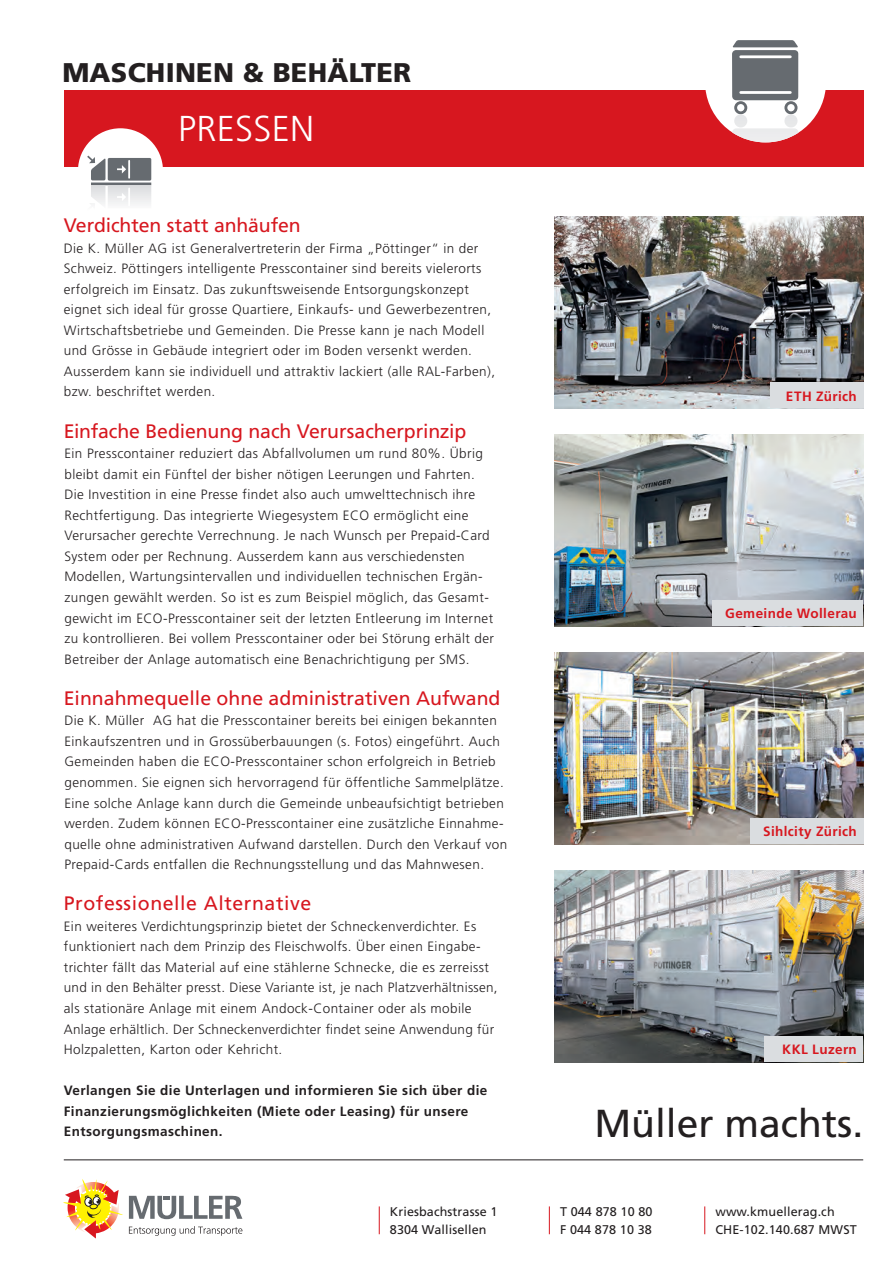
<style>
.page{position:relative;width:893px;height:1263px;background:#fff}
.page>*{position:absolute;margin:0;border:0;box-sizing:border-box;transform-origin:0 0}
.t1{font:39px "Frutiger";color:#231f20}
.t2{font:300 36px "Frutiger";letter-spacing:.01em;color:#fff}
.t3{font:900 27px "Frutiger";letter-spacing:.01em;color:#231f20}
.t4{font:19.5px "Frutiger";color:#d7171f}
.t5{font:19.5px "Frutiger";letter-spacing:.03em;color:#d7171f}
.t6{font:300 13.5px/20.5px "Frutiger";letter-spacing:.03em;color:#231f20}
.t7{font:700 13.5px/20.5px "Frutiger";letter-spacing:.03em;color:#231f20}
.t8{font:700 13.5px "Frutiger";letter-spacing:.03em;color:#d7171f}
.t9{font:12.6px/17.5px "Frutiger";letter-spacing:.01em;color:#231f20}
</style>
<div class="page">
<img style="left:554px;top:217px;width:309px;height:191px">
<img style="left:554px;top:435px;width:309px;height:191px">
<img style="left:554px;top:653px;width:309px;height:191px">
<img style="left:554px;top:871px;width:309px;height:191px">
<svg style="left:129px;top:1226px;width:113px;height:10px"></svg>
<svg style="left:129px;top:1195px;width:113px;height:24px"></svg>
<svg style="left:63px;top:1179px;width:60px;height:59px"></svg>
<div style="left:90px;top:1204px;width:8px;height:5px;border:1px solid #231f20;border-radius:50%"></div>
<hr style="left:64px;top:1159px;width:799px;height:1px;background:#231f20">
<svg style="left:379px;top:1206px;width:1px;height:28px"></svg>
<svg style="left:549px;top:1206px;width:1px;height:28px"></svg>
<svg style="left:704px;top:1206px;width:1px;height:28px"></svg>
<div style="left:64px;top:90px;width:799px;height:77px;background:#d7171f"></div>
<div style="left:705px;top:21px;width:121px;height:121px;background:#fff;border-radius:50%"></div>
<div style="left:732px;top:50px;width:66px;height:50px;background:#666b70;border-radius:4px"></div>
<svg style="left:732px;top:40px;width:66px;height:7px"></svg>
<hr style="left:741px;top:91px;width:49px;height:3px;background:#fff">
<hr style="left:741px;top:55px;width:49px;height:3px;background:#fff">
<svg style="left:732px;top:101px;width:66px;height:41px"></svg>
<div style="left:78px;top:128px;width:85px;height:85px;background:#fff;border-radius:50%"></div>
<div style="left:108px;top:158px;width:43px;height:23px;background:#666b70;border-radius:2px"></div>
<hr style="left:91px;top:183px;width:60px;height:2px;background:#666b70">
<svg style="left:117px;top:161px;width:13px;height:17px"></svg>
<svg style="left:87px;top:156px;width:18px;height:24px"></svg>
<svg style="left:90px;top:186px;width:61px;height:18px"></svg>
<div style="left:770px;top:383px;width:93px;height:25px;background:#dadde0"></div>
<div style="left:712px;top:601px;width:151px;height:25px;background:#dadde0"></div>
<div style="left:750px;top:819px;width:113px;height:25px;background:#dadde0"></div>
<div style="left:765px;top:1036px;width:98px;height:26px;background:#dadde0"></div>
<h3 class="t3" style="left:62px;top:57px;width:350px">MASCHINEN &amp; BEHÄLTER</h3>
<h2 class="t2" style="left:178px;top:108px;width:138px">Pressen</h2>
<h3 class="t4" style="left:64px;top:214px;width:239px">Verdichten statt anhäufen</h3>
<p class="t6" style="left:64px;top:238px;width:433px">Die K. M üller AG ist Generalvertreterin der Firma „Pöttinger“ in der Schweiz. Pöttingers intelligente Presscontainer sind bereits vielerorts erfolgreich im Einsatz. Das zukunftsweisende Entsorgungskonzept eignet sich ideal für grosse Quartiere, Einkaufs- und Gewerbezentren, Wirtschaftsbetriebe und Gemeinden. Die Presse kann je nach Modell und Grösse in Gebäude integriert oder im Boden versenkt werden.<br>Ausserdem kann sie individuell und attraktiv lackiert (alle RAL-Farben), bzw. beschriftet werden.</p>
<h3 class="t4" style="left:64px;top:419px;width:404px">Einfache Bedienung nach Verursacherprinzip</h3>
<p class="t6" style="left:64px;top:443px;width:431px">Ein Presscontainer reduziert das Abfallvolumen um rund 80%. Übrig bleibt damit ein Fünftel der bisher nötigen Leerungen und Fahrten.<br>Die Investition in eine Presse findet also auch umwelttechnisch ihre Rechtfertigung. Das integrierte Wiegesystem ECO ermöglicht eine Verursacher gerechte Verrechnung. Je nach Wunsch per Prepaid-Card System oder per Rechnung. Ausserdem kann aus verschiedensten Modellen, Wartungsintervallen und individuellen technischen Ergän&shy;zungen gewählt werden. So ist es zum Beispiel möglich, das Gesamt&shy;gewicht im ECO-Presscontainer seit der letzten Entleerung im Internet zu kontrollieren. Bei vollem Presscontainer oder bei Störung erhält der Betreiber der Anlage automatisch eine Benachrichtigung per SMS.</p>
<h3 class="t4" style="left:64px;top:686px;width:438px">Einnahmequelle ohne administrativen Aufwand</h3>
<p class="t6" style="left:64px;top:710px;width:444px">Die K. M üller AG hat die Presscontainer bereits bei einigen bekannten Einkaufszentren und in Grossüberbauungen (s. Fotos) eingeführt. Auch Gemeinden haben die ECO-Presscontainer schon erfolgreich in Betrieb genommen. Sie eignen sich hervorragend für öffentliche Sammelplätze.<br>Eine solche Anlage kann durch die Gemeinde unbeaufsichtigt betrieben werden. Zudem können ECO-Presscontainer eine zusätzliche Einnahme&shy;quelle ohne administrativen Aufwand darstellen. Durch den Verkauf von Prepaid-Cards entfallen die Rechnungsstellung und das Mahnwesen.</p>
<h3 class="t5" style="left:64px;top:892px;width:249px">Professionelle Alternative</h3>
<p class="t6" style="left:64px;top:916px;width:435px">Ein weiteres Verdichtungsprinzip bietet der Schneckenverdichter. Es funktioniert nach dem Prinzip des Fleischwolfs. Über einen Eingabe&shy;trichter fällt das Material auf eine stählerne Schnecke, die es zerreisst und in den Behälter presst. Diese Variante ist, je nach Platzverhältnissen, als stationäre Anlage mit einem Andock-Container oder als mobile Anlage erhältlich. Der Schneckenverdichter findet seine Anwendung für Holzpaletten, Karton oder Kehricht.</p>
<p class="t7" style="left:64px;top:1080px;width:425px">Verlangen Sie die Unterlagen und informieren Sie sich über die<br>Finanzierungsmöglichkeiten (Miete oder Leasing) für unsere<br>Entsorgungsmaschinen.</p>
<p class="t8" style="left:786px;top:388px;width:72px">ETH Zürich</p>
<p class="t8" style="left:725px;top:606px;width:133px">Gemeinde Wollerau</p>
<p class="t8" style="left:763px;top:824px;width:95px">Sihlcity Zürich</p>
<p class="t8" style="left:782px;top:1042px;width:76px">KKL Luzern</p>
<h1 class="t1" style="left:594px;top:1101px;width:270px">Müller machts.</h1>
<p class="t9" style="left:390px;top:1203px;width:109px">Kriesbachstrasse 1<br>8304 Wallisellen</p>
<p class="t9" style="left:560px;top:1203px;width:94px">T 044 878 10 80<br>F 044 878 10 38</p>
<p class="t9" style="left:715px;top:1203px;width:143px">www.kmuellerag.ch<br>CHE-102.140.687 MWST</p>
</div>
